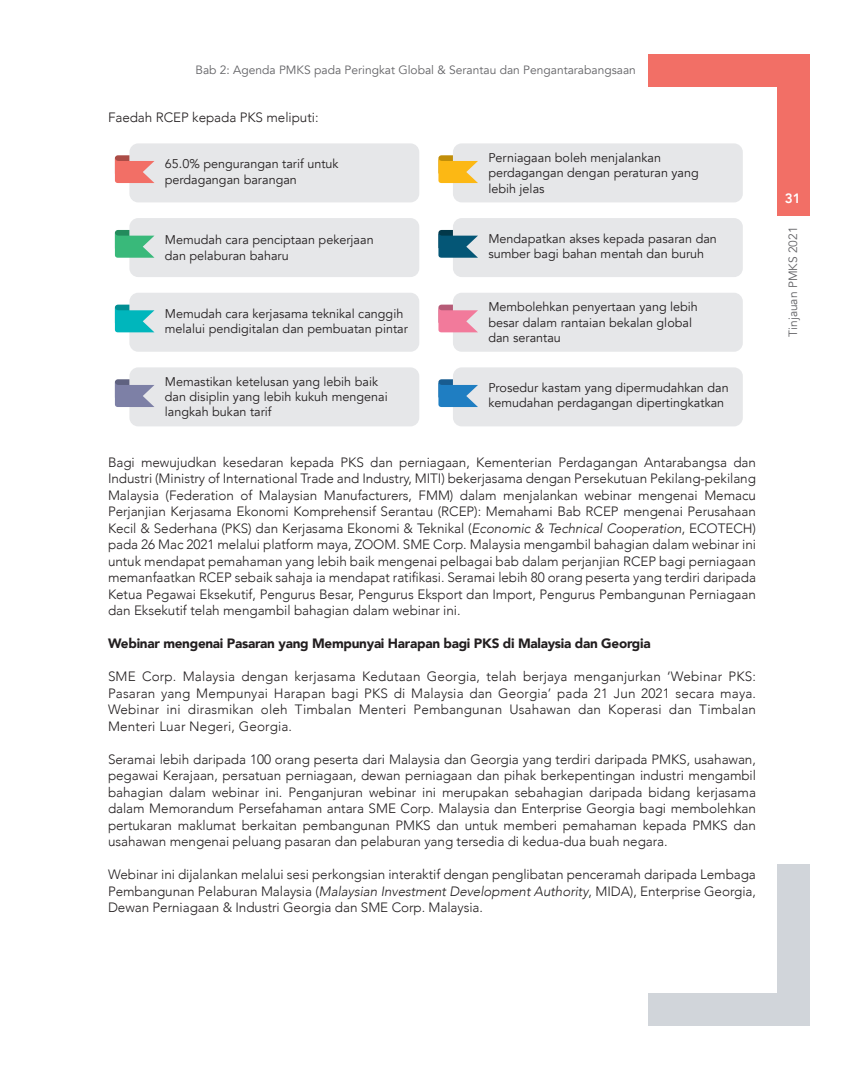
<style>
.page{position:relative;width:864px;height:1080px;background:#fff}
.page>*{position:absolute;margin:0;border:0;box-sizing:border-box;transform-origin:0 0}
.t1{font:300 13.5px/16.5px "Avenir";letter-spacing:-.005em;color:#231f20;text-align:justify}
.t2{font:900 13.5px "Avenir";letter-spacing:-.02em;color:#231f20}
.t3{font:800 13.5px "Avenir";color:#fff}
.t4{font:12.6px/15.3px "Avenir";color:#231f20}
.t5{font:12px "Avenir";color:#636366}
.s1{font-style:italic}
</style>
<div class="page">
<div style="left:648px;top:54px;width:160px;height:33px;background:#f26f66"></div>
<div style="left:777px;top:54px;width:33px;height:162px;background:#f26f66"></div>
<div style="left:648px;top:993px;width:162px;height:33px;background:#d1d5da"></div>
<div style="left:777px;top:864px;width:33px;height:162px;background:#d1d5da"></div>
<div style="left:129px;top:143px;width:290px;height:59px;background:#e6e7e9;border-radius:9px"></div>
<svg style="left:115px;top:155px;width:40px;height:28px"></svg>
<div style="left:453px;top:143px;width:290px;height:59px;background:#e6e7e9;border-radius:9px"></div>
<svg style="left:438px;top:155px;width:40px;height:28px"></svg>
<div style="left:129px;top:218px;width:290px;height:59px;background:#e6e7e9;border-radius:9px"></div>
<svg style="left:115px;top:230px;width:40px;height:28px"></svg>
<div style="left:453px;top:218px;width:290px;height:59px;background:#e6e7e9;border-radius:9px"></div>
<svg style="left:438px;top:230px;width:40px;height:28px"></svg>
<div style="left:129px;top:293px;width:290px;height:59px;background:#e6e7e9;border-radius:9px"></div>
<svg style="left:115px;top:305px;width:40px;height:27px"></svg>
<div style="left:453px;top:293px;width:290px;height:59px;background:#e6e7e9;border-radius:9px"></div>
<svg style="left:438px;top:305px;width:40px;height:27px"></svg>
<div style="left:129px;top:367px;width:290px;height:59px;background:#e6e7e9;border-radius:9px"></div>
<svg style="left:115px;top:379px;width:39px;height:28px"></svg>
<div style="left:453px;top:367px;width:290px;height:59px;background:#e6e7e9;border-radius:9px"></div>
<svg style="left:438px;top:379px;width:40px;height:28px"></svg>
<p class="t5" style="left:195px;top:62px;width:442px">Bab 2: Agenda PMKS pada Peringkat Global &amp; Serantau dan Pengantarabangsaan</p>
<p class="t1" style="left:108px;top:109px;width:212px">Faedah RCEP kepada PKS meliputi:</p>
<p class="t4" style="left:165px;top:156px;width:175px">65.0% pengurangan tarif untuk perdagangan barangan</p>
<p class="t4" style="left:488px;top:150px;width:212px">Perniagaan boleh menjalankan perdagangan dengan peraturan yang lebih jelas</p>
<p class="t4" style="left:165px;top:233px;width:210px">Memudah cara penciptaan pekerjaan dan pelaburan baharu</p>
<p class="t4" style="left:488px;top:231px;width:230px">Mendapatkan akses kepada pasaran dan sumber bagi bahan mentah dan buruh</p>
<p class="t4" style="left:165px;top:306px;width:245px">Memudah cara kerjasama teknikal canggih melalui pendigitalan dan pembuatan pintar</p>
<p class="t4" style="left:488px;top:300px;width:211px">Membolehkan penyertaan yang lebih besar dalam rantaian bekalan global dan serantau</p>
<p class="t4" style="left:165px;top:374px;width:224px">Memastikan ketelusan yang lebih baik dan disiplin yang lebih kukuh mengenai langkah bukan tarif</p>
<p class="t4" style="left:488px;top:380px;width:242px">Prosedur kastam yang dipermudahkan dan kemudahan perdagangan dipertingkatkan</p>
<p class="t1" style="left:108px;top:454px;width:650px">Bagi mewujudkan kesedaran kepada PKS dan perniagaan, Kementerian Perdagangan Antarabangsa dan Industri (Ministry of International Trade and Industry, MITI) bekerjasama dengan Persekutuan Pekilang-pekilang Malaysia (Federation of Malaysian Manufacturers, FMM) dalam menjalankan webinar mengenai Memacu Perjanjian Kerjasama Ekonomi Komprehensif Serantau (RCEP): Memahami Bab RCEP mengenai Perusahaan Kecil &amp; Sederhana (PKS) dan Kerjasama Ekonomi &amp; Teknikal (<span class="s1">Economic &amp; Technical Cooperation</span>, ECOTECH) pada 26 Mac 2021 melalui platform maya, ZOOM. SME Corp. Malaysia mengambil bahagian dalam webinar ini untuk mendapat pemahaman yang lebih baik mengenai pelbagai bab dalam perjanjian RCEP bagi perniagaan memanfaatkan RCEP sebaik sahaja ia mendapat ratifikasi. Seramai lebih 80 orang peserta yang terdiri daripada Ketua Pegawai Eksekutif, Pengurus Besar, Pengurus Eksport dan Import, Pengurus Pembangunan Perniagaan dan Eksekutif telah mengambil bahagian dalam webinar ini.</p>
<p class="t2" style="left:108px;top:632px;width:544px">Webinar mengenai Pasaran yang Mempunyai Harapan bagi PKS di Malaysia dan Georgia</p>
<p class="t1" style="left:108px;top:668px;width:650px">SME Corp. Malaysia dengan kerjasama Kedutaan Georgia, telah berjaya menganjurkan ‘Webinar PKS:<br>Pasaran yang Mempunyai Harapan bagi PKS di Malaysia dan Georgia’ pada 21 Jun 2021 secara maya.<br>Webinar ini dirasmikan oleh Timbalan Menteri Pembangunan Usahawan dan Koperasi dan Timbalan Menteri Luar Negeri, Georgia.</p>
<p class="t1" style="left:108px;top:751px;width:650px">Seramai lebih daripada 100 orang peserta dari Malaysia dan Georgia yang terdiri daripada PMKS, usahawan, pegawai Kerajaan, persatuan perniagaan, dewan perniagaan dan pihak berkepentingan industri mengambil bahagian dalam webinar ini. Penganjuran webinar ini merupakan sebahagian daripada bidang kerjasama dalam Memorandum Persefahaman antara SME Corp. Malaysia dan Enterprise Georgia bagi membolehkan pertukaran maklumat berkaitan pembangunan PMKS dan untuk memberi pemahaman kepada PMKS dan usahawan mengenai peluang pasaran dan pelaburan yang tersedia di kedua-dua buah negara.</p>
<p class="t1" style="left:108px;top:866px;width:650px">Webinar ini dijalankan melalui sesi perkongsian interaktif dengan penglibatan penceramah daripada Lembaga Pembangunan Pelaburan Malaysia (<span class="s1">Malaysian Investment Development Authority</span>, MIDA), Enterprise Georgia, Dewan Perniagaan &amp; Industri Georgia dan SME Corp. Malaysia.</p>
<p class="t3" style="left:785px;top:187px;width:17px">31</p>
<p class="t5" style="left:786px;top:337px;width:112px;rotate:-90deg">Tinjauan PMKS 2021</p>
</div>
